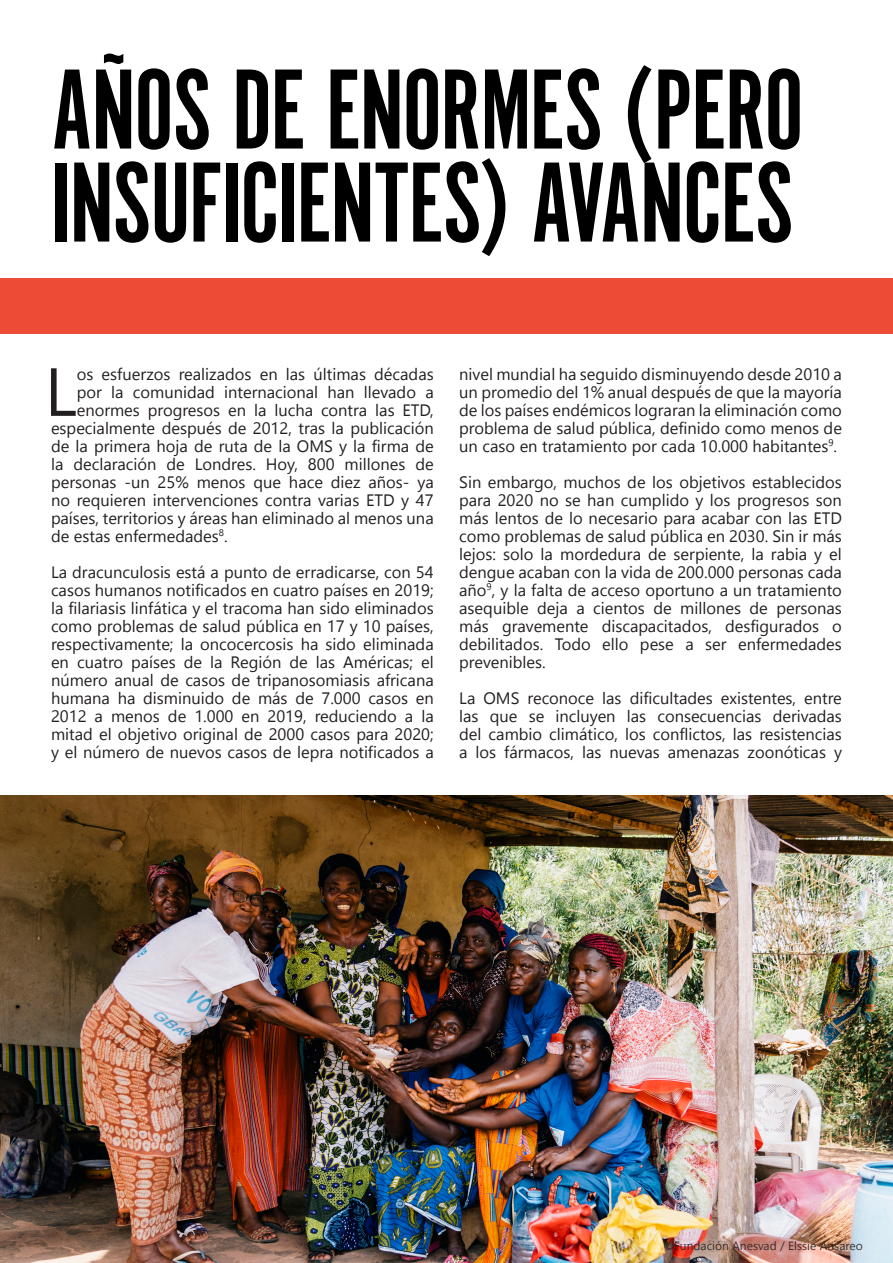
<style>
.page{position:relative;width:893px;height:1263px;background:#fff}
.page>*{position:absolute;margin:0;border:0;box-sizing:border-box;transform-origin:0 0}
.Estilo_de_párrafo_1{font:118.5px/93px "Alternate Got No 1 D";letter-spacing:-.015em;color:#000}
.t1{font:16.5px "Segoe UI Symbol";color:#231f20}
.t2{font:12px "Segoe UI Symbol";color:#231f20}
</style>
<div class="page">
<div style="left:0;top:279px;width:893px;height:55px;background:#ed4b35"></div>
<img style="left:0;top:795px;width:893px;height:468px">
<svg style="left:732px;top:1242px;width:8px;height:8px"></svg>
<svg style="left:747px;top:1244px;width:5px;height:6px"></svg>
<svg style="left:764px;top:1241px;width:30px;height:11px"></svg>
<svg style="left:664px;top:1241px;width:58px;height:9px"></svg>
<svg style="left:808px;top:1242px;width:54px;height:8px"></svg>
<p class="Estilo_de_párrafo_1" style="left:51px;top:66px;width:755px">AÑOS DE ENORMES (PERO<br>INSUFICIENTES) AVANCES</p>
<p class="t1" style="left:77px;top:364px;width:56px">□▲ ▲ ◆</p>
<p class="t1" style="left:201px;top:364px;width:133px">● □▲ ■ ● ▲ ●▼</p>
<p class="t1" style="left:141px;top:382px;width:44px">□ ◆■</p>
<p class="t1" style="left:228px;top:382px;width:91px">■▼ ■ □■●</p>
<p class="t1" style="left:345px;top:382px;width:72px">■ ●●❖ □</p>
<p class="t1" style="left:197px;top:400px;width:93px">▲□▲ ■ ● ●◆</p>
<p class="t1" style="left:329px;top:400px;width:26px">□■▼</p>
<p class="t1" style="left:180px;top:418px;width:43px">▲◆▲</p>
<p class="t1" style="left:298px;top:418px;width:39px">▼ ▲ ●</p>
<p class="t1" style="left:424px;top:418px;width:11px">■</p>
<p class="t1" style="left:76px;top:436px;width:5px">●</p>
<p class="t1" style="left:278px;top:436px;width:5px">●</p>
<p class="t1" style="left:353px;top:436px;width:5px">●</p>
<p class="t1" style="left:51px;top:454px;width:5px">●</p>
<p class="t1" style="left:99px;top:454px;width:5px">●</p>
<p class="t1" style="left:147px;top:454px;width:11px">■</p>
<p class="t1" style="left:245px;top:454px;width:43px">▲ ★□</p>
<p class="t1" style="left:363px;top:454px;width:44px">●●□■ ▲</p>
<p class="t1" style="left:75px;top:472px;width:76px">▲□■ ▲ ◆■</p>
<p class="t1" style="left:220px;top:472px;width:54px">■□▲ ❑◆</p>
<p class="t1" style="left:137px;top:490px;width:162px">■ ■▼ ❖ ■ □■ ▲ □■▼</p>
<p class="t1" style="left:73px;top:508px;width:37px">▲ ▲ ▼</p>
<p class="t1" style="left:132px;top:508px;width:43px">▼□ □▲</p>
<p class="t1" style="left:220px;top:508px;width:56px">▲ ■ ●</p>
<p class="t1" style="left:297px;top:508px;width:55px">■ □ ●</p>
<p class="t1" style="left:377px;top:508px;width:50px">■□▲ ◆■</p>
<p class="t1" style="left:83px;top:526px;width:52px">▲▼ ▲ ■</p>
<p class="t1" style="left:104px;top:562px;width:95px">◆■ ◆●□▲ ▲ ▲▼</p>
<p class="t1" style="left:234px;top:562px;width:35px">◆■▼□</p>
<p class="t1" style="left:360px;top:562px;width:75px">▲ □■ ✔</p>
<p class="t1" style="left:67px;top:580px;width:48px">▲□▲ ◆</p>
<p class="t1" style="left:136px;top:580px;width:56px">■□▲ ■□▼</p>
<p class="t1" style="left:230px;top:580px;width:91px">□▲ ■ ◆ ▼□</p>
<p class="t1" style="left:345px;top:580px;width:46px">▲ ▲ ■</p>
<p class="t1" style="left:108px;top:598px;width:61px">▲▲ ●■ ▼</p>
<p class="t1" style="left:305px;top:598px;width:64px">■ ▲ □ ●</p>
<p class="t1" style="left:390px;top:598px;width:46px">■ □▲</p>
<p class="t1" style="left:59px;top:616px;width:79px">□□ □●</p>
<p class="t1" style="left:167px;top:616px;width:66px">▲ ▲ ●◆</p>
<p class="t1" style="left:65px;top:634px;width:52px">▲ ▼❖</p>
<p class="t1" style="left:147px;top:634px;width:91px">■▼ ● □■ □</p>
<p class="t1" style="left:266px;top:634px;width:29px">□▲▲</p>
<p class="t1" style="left:326px;top:634px;width:52px">▲ □ ●</p>
<p class="t1" style="left:398px;top:634px;width:11px">■</p>
<p class="t1" style="left:60px;top:652px;width:65px">■ ◆▼□</p>
<p class="t1" style="left:210px;top:652px;width:5px">●</p>
<p class="t1" style="left:272px;top:652px;width:65px">■ ● ▲</p>
<p class="t1" style="left:51px;top:670px;width:104px">■ □ ■◆●</p>
<p class="t1" style="left:201px;top:670px;width:25px">▲□▲</p>
<p class="t1" style="left:257px;top:670px;width:70px">▼ ■□▲□</p>
<p class="t1" style="left:416px;top:670px;width:11px">■</p>
<p class="t1" style="left:157px;top:688px;width:69px">▲ ■◆□</p>
<p class="t1" style="left:384px;top:688px;width:51px">▲□▲ ■</p>
<p class="t1" style="left:134px;top:706px;width:28px">■□▲</p>
<p class="t1" style="left:250px;top:706px;width:11px">■</p>
<p class="t1" style="left:339px;top:706px;width:60px">◆ ■□</p>
<p class="t1" style="left:421px;top:706px;width:5px">●</p>
<p class="t1" style="left:69px;top:724px;width:60px">▼ ● □</p>
<p class="t1" style="left:150px;top:724px;width:44px">▼❖□ □</p>
<p class="t1" style="left:327px;top:724px;width:25px">▲□▲</p>
<p class="t1" style="left:130px;top:742px;width:93px">□ ■◆ ❖□▲</p>
<p class="t1" style="left:243px;top:742px;width:25px">▲□▲</p>
<p class="t1" style="left:297px;top:742px;width:68px">● ■□▼</p>
<p class="t1" style="left:459px;top:364px;width:72px">■❖ ● ◆■</p>
<p class="t1" style="left:551px;top:364px;width:194px">● ▲ ◆□ ▲ ■◆■□</p>
<p class="t1" style="left:459px;top:382px;width:49px">◆■ □</p>
<p class="t1" style="left:616px;top:382px;width:33px">■◆ ●</p>
<p class="t1" style="left:669px;top:382px;width:43px">▲◆▲</p>
<p class="t1" style="left:736px;top:382px;width:37px">❑◆ ●</p>
<p class="t1" style="left:481px;top:400px;width:22px">●□▲</p>
<p class="t1" style="left:527px;top:400px;width:45px">▲ ▲ ■</p>
<p class="t1" style="left:615px;top:400px;width:35px">□▲ ●□</p>
<p class="t1" style="left:686px;top:400px;width:42px">■ ● ●</p>
<p class="t1" style="left:749px;top:400px;width:94px">■ ■ □□</p>
<p class="t1" style="left:556px;top:418px;width:30px">▲ ●◆</p>
<p class="t1" style="left:628px;top:418px;width:5px">●</p>
<p class="t1" style="left:687px;top:418px;width:80px">■□ □□</p>
<p class="t1" style="left:793px;top:418px;width:28px">■□▲</p>
<p class="t1" style="left:459px;top:436px;width:110px">◆■ ▲□ ■ ▼ ▼</p>
<p class="t1" style="left:603px;top:436px;width:50px">■▼□ □</p>
<p class="t1" style="left:784px;top:436px;width:46px">▼■▼▲</p>
<p class="t1" style="left:472px;top:472px;width:11px">■</p>
<p class="t1" style="left:544px;top:472px;width:78px">□ ◆ □▲</p>
<p class="t1" style="left:652px;top:472px;width:38px">●□▲ □</p>
<p class="t1" style="left:711px;top:472px;width:85px">▼ ❖□▲ ▲▼ ●</p>
<p class="t1" style="left:540px;top:490px;width:34px">■□ ▲</p>
<p class="t1" style="left:710px;top:490px;width:22px">●□▲</p>
<p class="t1" style="left:752px;top:490px;width:91px">□ ▲□▲ ▲□■</p>
<p class="t1" style="left:482px;top:508px;width:59px">▲ ● ■▼□▲</p>
<p class="t1" style="left:569px;top:508px;width:30px">●□ ■</p>
<p class="t1" style="left:763px;top:508px;width:46px">□■ ● ▲</p>
<p class="t1" style="left:467px;top:526px;width:78px">□□ □●</p>
<p class="t1" style="left:574px;top:526px;width:64px">▲ ▲ ●◆</p>
<p class="t1" style="left:459px;top:544px;width:87px">● □▲ ▲□●□ ●</p>
<p class="t1" style="left:674px;top:544px;width:83px">▲ ■▼ ●</p>
<p class="t1" style="left:838px;top:544px;width:5px">●</p>
<p class="t1" style="left:561px;top:562px;width:70px">■ □■ ● ❖</p>
<p class="t1" style="left:762px;top:562px;width:43px">▲□■ ▲</p>
<p class="t1" style="left:624px;top:580px;width:160px">▲□ □ □ ▼◆■□ ◆■ ▼ ▼</p>
<p class="t1" style="left:817px;top:580px;width:26px">■▼□</p>
<p class="t1" style="left:468px;top:598px;width:54px">▲❑◆ ●</p>
<p class="t1" style="left:613px;top:598px;width:33px">■▼□▲</p>
<p class="t1" style="left:698px;top:598px;width:44px">●●□■ ▲</p>
<p class="t1" style="left:800px;top:598px;width:43px">▲□■ ▲</p>
<p class="t1" style="left:668px;top:616px;width:42px">▼ □▲</p>
<p class="t1" style="left:802px;top:616px;width:41px">□▲ □</p>
<p class="t1" style="left:491px;top:634px;width:50px">●▼ □▲</p>
<p class="t1" style="left:562px;top:634px;width:68px">□ □ ●●□</p>
<p class="t1" style="left:483px;top:652px;width:61px">❖■ ●▲</p>
<p class="t1" style="left:549px;top:688px;width:30px">□■□</p>
<p class="t1" style="left:660px;top:688px;width:20px">◆●▼</p>
<p class="t1" style="left:706px;top:688px;width:123px">▲ ▲▼ ■▼ ▲ ■▼</p>
<p class="t1" style="left:459px;top:706px;width:78px">● ▲ ❑◆ ▲</p>
<p class="t1" style="left:559px;top:706px;width:204px">■●◆ ■ ●▲ □■▲ ◆■ ▲</p>
<p class="t1" style="left:478px;top:724px;width:5px">●</p>
<p class="t1" style="left:587px;top:724px;width:166px">▼ □ ●□▲ □■ ● ▼□▲ ● ▲</p>
<p class="t1" style="left:773px;top:724px;width:70px">▲▲▼■ ▲</p>
<p class="t1" style="left:476px;top:742px;width:22px">●□▲</p>
<p class="t1" style="left:554px;top:742px;width:107px">□▲ ●▲ ■◆❖▲</p>
<p class="t1" style="left:699px;top:742px;width:129px">■ ▲ □□■▼ ▲</p>
<p class="t2" style="left:722px;top:1239px;width:43px">■ ■ ▲❖</p>
<p class="t2" style="left:794px;top:1239px;width:15px">●▲▲</p>
</div>
